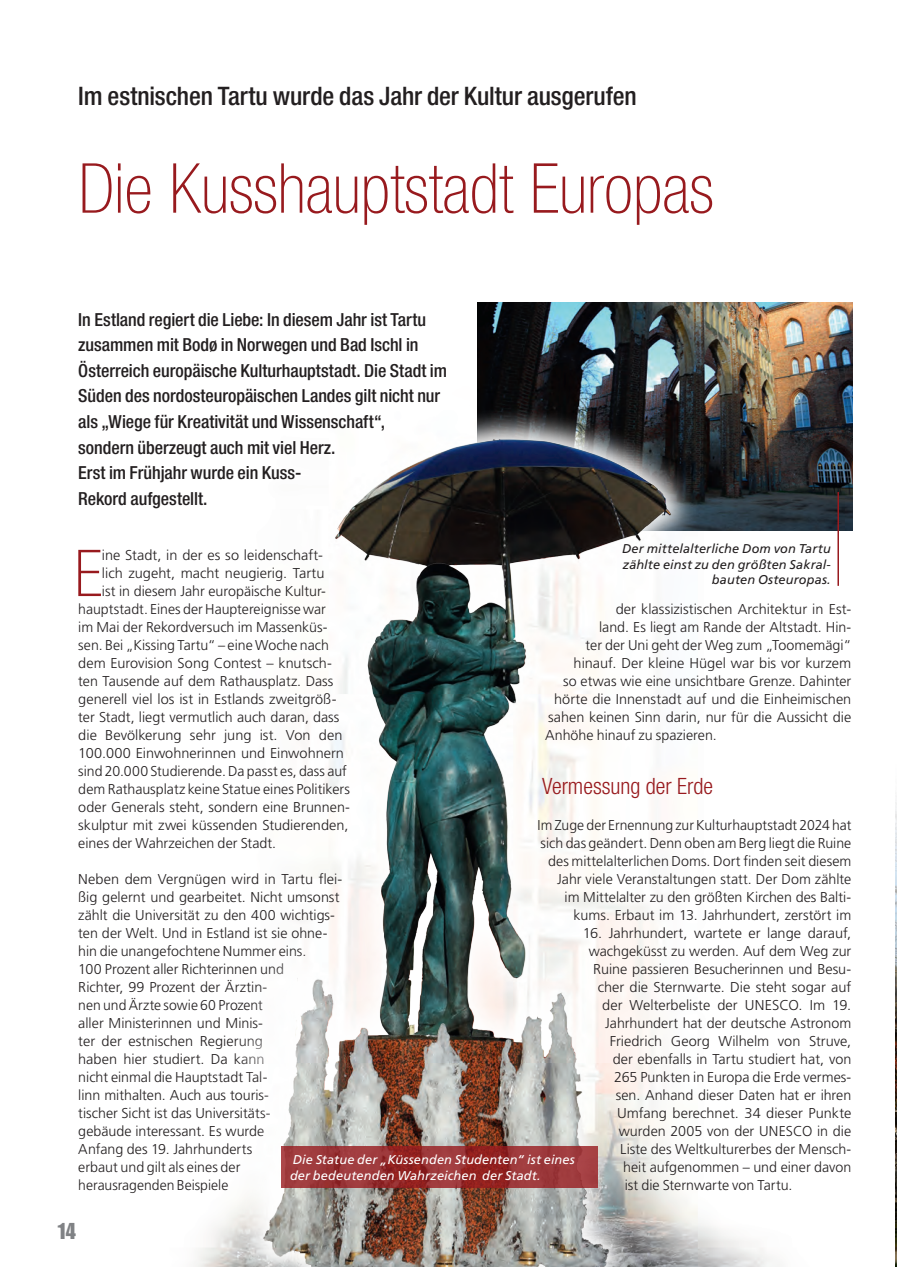
<style>
.page{position:relative;width:897px;height:1267px;background:#fff}
.page>*{position:absolute;margin:0;border:0;box-sizing:border-box;transform-origin:0 0}
.Headline_46pt__Standard{font:100 condensed 69px "Helvetica Neue LT Pro";color:#981a1e}
.Fließtext__Initial{font:100 condensed 64.65px "Helvetica Neue LT Pro";color:#981a1e}
.Dachzeile__Standard{font:500 condensed 25.5px "Helvetica Neue LT Pro";letter-spacing:-.005em;color:#231f20}
.Zwischenüberschrift{font:300 condensed 22.5px "Helvetica Neue LT Pro";color:#981a1e}
.t1{font:22.5px "Impact LT Std";color:#808285}
.Anlauf{font:500 condensed 18px/25.5px "Helvetica Neue LT Pro";letter-spacing:-.005em;color:#231f20}
.Fließtext{font:300 14.25px/18px "Frutiger LT Pro";color:#231f20}
.Fließtext__Initial-2{font:300 14.25px "Frutiger LT Pro";color:#231f20}
.BU{font:italic 12.75px/15.3px "Frutiger LT Pro";letter-spacing:.01em;color:#231f20;text-align:right}
.BU-2{font:italic 12.75px/15.3px "Frutiger LT Pro";letter-spacing:.01em;color:#fff}
</style>
<div class="page">
<img style="left:895px;top:802px;width:1px;height:462px">
<img style="left:477px;top:303px;width:375px;height:227px">
<img style="left:199px;top:325px;width:506px;height:941px">
<hr style="left:837px;top:492px;width:1px;height:94px;background:#981a1e">
<svg style="left:281px;top:1146px;width:317px;height:42px;background:#9b3334"></svg>
<p class="Dachzeile__Standard" style="left:78px;top:81px;width:559px">Im estnischen Tartu wurde das Jahr der Kultur ausgerufen</p>
<p class="Headline_46pt__Standard" style="left:78px;top:149px;width:637px">Die Kusshauptstadt Europas</p>
<p class="Anlauf" style="left:78px;top:306px;width:370px">In Estland regiert die Liebe: In diesem Jahr ist Tartu zusammen mit Bodø in Norwegen und Bad Ischl in Österreich europäische Kulturhauptstadt. Die Stadt im Süden des nordosteuropäischen Landes gilt nicht nur als „Wiege für Kreativität und Wissenschaft“,<br>sondern überzeugt auch mit viel Herz.<br>Erst im Frühjahr wurde ein Kuss-<br>Rekord aufgestellt.</p>
<p class="BU" style="left:622px;top:541px;width:210px">Der mittelalterliche Dom von Tartu zählte einst zu den größten Sakral&shy;bauten Osteuropas.</p>
<p class="Fließtext__Initial" style="left:74px;top:536px;width:29px">E</p>
<p class="Fließtext__Initial-2" style="left:102px;top:546px;width:222px">ine Stadt, in der es so leidenschaft-</p>
<p class="Fließtext__Initial-2" style="left:102px;top:564px;width:224px">lich zugeht, macht neugierig. Tartu</p>
<p class="Fließtext__Initial-2" style="left:102px;top:582px;width:225px">ist in diesem Jahr europäische Kultur-</p>
<p class="Fließtext__Initial-2" style="left:78px;top:600px;width:249px">hauptstadt. Eines der Hauptereignisse war</p>
<p class="Fließtext__Initial-2" style="left:78px;top:618px;width:251px">im Mai der Rekordversuch im Massenküs-</p>
<p class="Fließtext__Initial-2" style="left:78px;top:636px;width:252px">sen. Bei „Kissing Tartu“ – eine Woche nach</p>
<p class="Fließtext__Initial-2" style="left:78px;top:654px;width:255px">dem Eurovision Song Contest – knutsch-</p>
<p class="Fließtext__Initial-2" style="left:78px;top:672px;width:257px">ten Tausende auf dem Rathausplatz. Dass</p>
<p class="Fließtext__Initial-2" style="left:78px;top:690px;width:260px">generell viel los ist in Estlands zweitgröß-</p>
<p class="Fließtext__Initial-2" style="left:78px;top:708px;width:263px">ter Stadt, liegt vermutlich auch daran, dass</p>
<p class="Fließtext__Initial-2" style="left:78px;top:726px;width:266px">die Bevölkerung sehr jung ist. Von den</p>
<p class="Fließtext__Initial-2" style="left:78px;top:744px;width:267px">100.000 Einwohnerinnen und Einwohnern</p>
<p class="Fließtext__Initial-2" style="left:78px;top:762px;width:270px">sind 20.000 Studierende. Da passt es, dass auf</p>
<p class="Fließtext__Initial-2" style="left:78px;top:780px;width:273px">dem Rathausplatz keine Statue eines Politikers</p>
<p class="Fließtext__Initial-2" style="left:78px;top:798px;width:273px">oder Generals steht, sondern eine Brunnen-</p>
<p class="Fließtext__Initial-2" style="left:78px;top:816px;width:272px">skulptur mit zwei küssenden Studierenden,</p>
<p class="Fließtext__Initial-2" style="left:78px;top:834px;width:199px">eines der Wahrzeichen der Stadt.</p>
<p class="Fließtext" style="left:78px;top:870px;width:265px">Neben dem Vergnügen wird in Tartu flei&shy;ßig gelernt und gearbeitet. Nicht umsonst zählt die Universität zu den 400 wichtigs&shy;ten der Welt. Und in Estland ist sie ohne&shy;hin die unangefochtene Nummer eins.<br>100 Prozent aller Richterinnen und<br>Richter, 99 Prozent der Ärztin-<br>nen und Ärzte sowie 60 Prozent<br>aller Ministerinnen und Minis-<br>ter der estnischen Regierung<br>haben hier studiert. Da kann<br>nicht einmal die Hauptstadt Tal-<br>linn mithalten. Auch aus touris-<br>tischer Sicht ist das Universitäts-<br>gebäude interessant. Es wurde<br>Anfang des 19. Jahrhunderts<br>erbaut und gilt als eines der<br>herausragenden Beispiele</p>
<p class="Fließtext" style="left:615px;top:600px;width:237px">der klassizistischen Architektur in Est-</p>
<p class="Fließtext" style="left:599px;top:618px;width:253px">land. Es liegt am Rande der Altstadt. Hin-</p>
<p class="Fließtext" style="left:585px;top:636px;width:267px">ter der Uni geht der Weg zum „Toomemägi“</p>
<p class="Fließtext" style="left:573px;top:654px;width:279px">hinauf. Der kleine Hügel war bis vor kurzem</p>
<p class="Fließtext" style="left:563px;top:672px;width:290px">so etwas wie eine unsichtbare Grenze. Dahinter</p>
<p class="Fließtext" style="left:554px;top:690px;width:299px">hörte die Innenstadt auf und die Einheimischen</p>
<p class="Fließtext" style="left:548px;top:708px;width:304px">sahen keinen Sinn darin, nur für die Aussicht die</p>
<p class="Fließtext" style="left:545px;top:726px;width:173px">Anhöhe hinauf zu spazieren.</p>
<p class="Zwischenüberschrift" style="left:542px;top:773px;width:172px">Vermessung der Erde</p>
<p class="Fließtext" style="left:537px;top:816px;width:315px;text-align:right">Im Zuge der Ernennung zur Kulturhauptstadt 2024 hat sich das geändert. Denn oben am Berg liegt die Ruine des mittelalterlichen Doms. Dort finden seit diesem Jahr viele Veranstaltungen statt. Der Dom zählte<br>im Mittelalter zu den größten Kirchen des Balti&shy;kums. Erbaut im 13. Jahrhundert, zerstört im</p>
<p class="Fließtext" style="left:582px;top:924px;width:270px">16. Jahrhundert, wartete er lange darauf,</p>
<p class="Fließtext" style="left:588px;top:942px;width:264px">wachgeküsst zu werden. Auf dem Weg zur</p>
<p class="Fließtext" style="left:593px;top:960px;width:259px">Ruine passieren Besucherinnen und Besu-</p>
<p class="Fließtext" style="left:597px;top:978px;width:255px">cher die Sternwarte. Die steht sogar auf</p>
<p class="Fließtext" style="left:602px;top:996px;width:251px">der Welterbeliste der UNESCO. Im 19.</p>
<p class="Fließtext" style="left:605px;top:1014px;width:248px">Jahrhundert hat der deutsche Astronom</p>
<p class="Fließtext" style="left:609px;top:1032px;width:243px">Friedrich Georg Wilhelm von Struve,</p>
<p class="Fließtext" style="left:612px;top:1050px;width:240px">der ebenfalls in Tartu studiert hat, von</p>
<p class="Fließtext" style="left:614px;top:1068px;width:239px">265 Punkten in Europa die Erde vermes-</p>
<p class="Fließtext" style="left:615px;top:1086px;width:237px">sen. Anhand dieser Daten hat er ihren</p>
<p class="Fließtext" style="left:617px;top:1104px;width:236px">Umfang berechnet. 34 dieser Punkte</p>
<p class="Fließtext" style="left:618px;top:1122px;width:234px">wurden 2005 von der UNESCO in die</p>
<p class="Fließtext" style="left:620px;top:1140px;width:233px">Liste des Weltkulturerbes der Mensch-</p>
<p class="Fließtext" style="left:623px;top:1158px;width:230px">heit aufgenommen – und einer davon</p>
<p class="Fließtext" style="left:624px;top:1176px;width:169px">ist die Sternwarte von Tartu.</p>
<p class="BU-2" style="left:290px;top:1152px;width:286px">Die Statue der „Küssenden Studenten“ ist eines der bedeutenden Wahrzeichen der Stadt.</p>
<h3 class="t1" style="left:57px;top:1218px;width:21px">14</h3>
</div>
